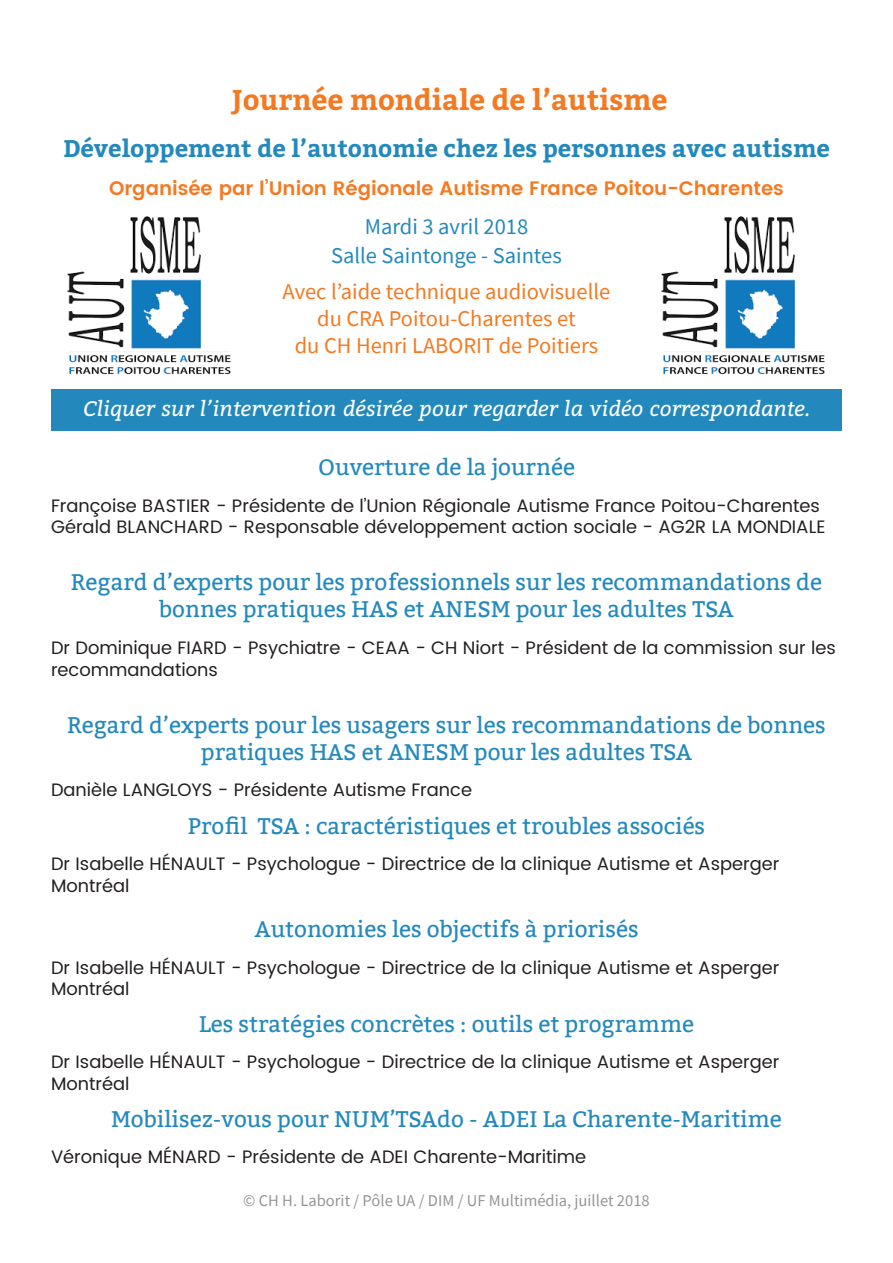
<style>
.page{position:relative;width:893px;height:1263px;background:#fff}
.page>*{position:absolute;margin:0;border:0;box-sizing:border-box;transform-origin:0 0}
.t1{font:700 28.5px "Bitter";color:#f47921}
.t2{font:700 24px "Bitter";color:#2389bd}
.t3{font:22.5px/27px "Bitter";color:#2389bd;text-align:center}
.t4{font:22.5px "Source Sans Pro";color:#f47921}
.t5{font:22.5px "Source Sans Pro";color:#2389bd}
.t6{font:italic 21px "Bitter";color:#fff}
.t7{font:600 19.5px "Poppins";color:#f47921}
.t8{font:18px/21.6px "Poppins";color:#231f20}
.t9{font:16.5px "Source Sans Pro";color:#939598}
</style>
<div class="page">
<div style="left:51px;top:389px;width:791px;height:42px;background:#2389bd"></div>
<img style="left:67px;top:216px;width:164px;height:159px">
<img style="left:661px;top:216px;width:164px;height:159px">
<p class="t1" style="left:232px;top:83px;width:437px">Journée mondiale de l’autisme</p>
<p class="t2" style="left:63px;top:134px;width:768px">Développement de l’autonomie chez les personnes avec autisme</p>
<p class="t7" style="left:109px;top:174px;width:676px">Organisée par l’Union Régionale Autisme France Poitou-Charentes</p>
<p class="t5" style="left:365px;top:213px;width:165px">Mardi 3 avril 2018</p>
<p class="t5" style="left:331px;top:241px;width:232px">Salle Saintonge - Saintes</p>
<p class="t4" style="left:283px;top:277px;width:329px">Avec l’aide technique audiovisuelle</p>
<p class="t4" style="left:317px;top:304px;width:260px">du CRA Poitou-Charentes et</p>
<p class="t4" style="left:295px;top:331px;width:305px">du CH Henri LABORIT de Poitiers</p>
<p class="t6" style="left:83px;top:393px;width:728px">Cliquer sur l’intervention désirée pour regarder la vidéo correspondante.</p>
<p class="t3" style="left:318px;top:454px;width:258px">Ouverture de la journée</p>
<p class="t8" style="left:51px;top:495px;width:770px">Françoise BASTIER - Présidente de l’Union Régionale Autisme France Poitou-Charentes</p>
<p class="t8" style="left:51px;top:517px;width:776px">Gérald BLANCHARD - Responsable développement action sociale - AG2R LA MONDIALE</p>
<p class="t3" style="left:71px;top:569px;width:753px">Regard d’experts pour les professionnels sur les recommandations de bonnes pratiques HAS et ANESM pour les adultes TSA</p>
<p class="t8" style="left:51px;top:637px;width:786px">Dr Dominique FIARD - Psychiatre - CEAA - CH Niort - Président de la commission sur les recommandations</p>
<p class="t3" style="left:67px;top:712px;width:760px">Regard d’experts pour les usagers sur les recommandations de bonnes pratiques HAS et ANESM pour les adultes TSA</p>
<p class="t8" style="left:51px;top:780px;width:422px">Danièle LANGLOYS - Présidente Autisme France</p>
<p class="t3" style="left:188px;top:813px;width:519px">Profil TSA : caractéristiques et troubles associés</p>
<p class="t8" style="left:51px;top:854px;width:730px">Dr Isabelle HÉNAULT - Psychologue - Directrice de la clinique Autisme et Asperger<br>Montréal</p>
<p class="t3" style="left:254px;top:916px;width:386px">Autonomies les objectifs à priorisés</p>
<p class="t8" style="left:51px;top:957px;width:730px">Dr Isabelle HÉNAULT - Psychologue - Directrice de la clinique Autisme et Asperger<br>Montréal</p>
<p class="t3" style="left:199px;top:1011px;width:496px">Les stratégies concrètes : outils et programme</p>
<p class="t8" style="left:51px;top:1052px;width:730px">Dr Isabelle HÉNAULT - Psychologue - Directrice de la clinique Autisme et Asperger<br>Montréal</p>
<p class="t3" style="left:111px;top:1105px;width:672px">Mobilisez-vous pour NUM’TSAdo - ADEI La Charente-Maritime</p>
<p class="t8" style="left:51px;top:1147px;width:537px">Véronique MÉNARD - Présidente de ADEI Charente-Maritime</p>
<p class="t9" style="left:243px;top:1190px;width:408px">© CH H. Laborit / Pôle UA / DIM / UF Multimédia, juillet 2018</p>
</div>
